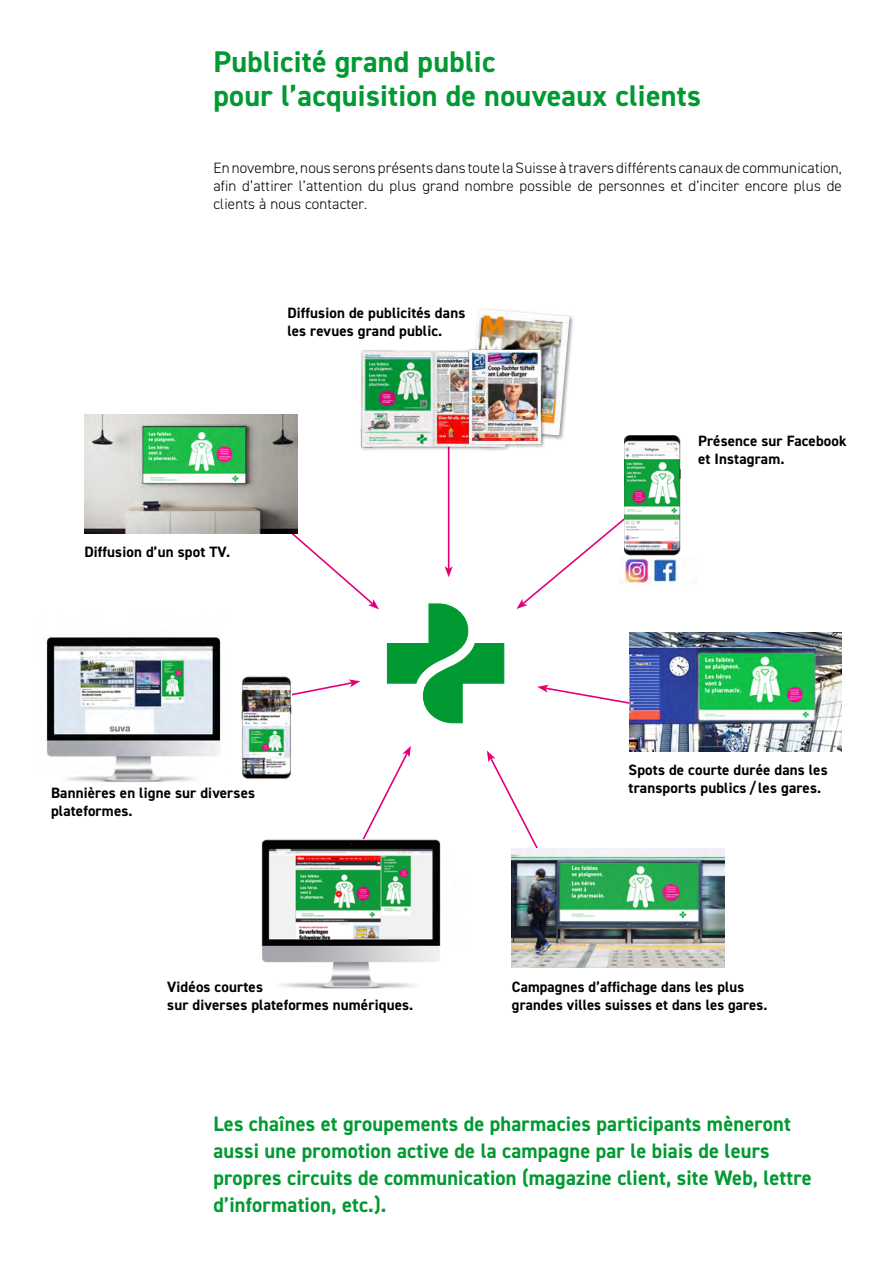
<style>
.page{position:relative;width:893px;height:1263px;background:#fff}
.page>*{position:absolute;margin:0;border:0;box-sizing:border-box;transform-origin:0 0}
.t1{font:700 30px/34.5px "DIN2014";letter-spacing:.01em;color:#009932}
.t2{font:700 21px/27px "DIN2014";letter-spacing:.01em;color:#009932}
.t3{font:700 15px/18px "DIN2014";letter-spacing:.01em;color:#000}
.t4{font:300 15px/18px "DIN2014";letter-spacing:.01em;color:#000;text-align:justify}
</style>
<div class="page">
<svg style="left:345px;top:746px;width:66px;height:94px"></svg>
<img style="left:261px;top:840px;width:180px;height:149px">
<hr style="left:448px;top:431px;width:1px;height:138px;background:#e2007a">
<svg style="left:445px;top:566px;width:8px;height:11px"></svg>
<svg style="left:516px;top:518px;width:108px;height:91px"></svg>
<svg style="left:292px;top:679px;width:68px;height:17px"></svg>
<svg style="left:487px;top:750px;width:51px;height:115px"></svg>
<svg style="left:537px;top:685px;width:92px;height:19px"></svg>
<svg style="left:272px;top:533px;width:107px;height:76px"></svg>
<svg style="left:387px;top:603px;width:117px;height:120px"></svg>
<img style="left:85px;top:414px;width:213px;height:119px">
<img style="left:512px;top:848px;width:213px;height:119px">
<img style="left:629px;top:632px;width:213px;height:119px">
<img style="left:46px;top:637px;width:175px;height:145px">
<img style="left:241px;top:675px;width:51px;height:105px">
<img style="left:624px;top:435px;width:57px;height:121px">
<div style="left:467px;top:307px;width:107px;height:134px;background:#000;opacity:.4"></div>
<img style="left:469px;top:309px;width:101px;height:126px">
<img style="left:360px;top:343px;width:189px;height:118px">
<img style="left:619px;top:557px;width:67px;height:28px">
<h1 class="t1" style="left:213px;top:44px;width:489px">Publicité grand public<br>pour l’acquisition de nouveaux clients</h1>
<p class="t4" style="left:213px;top:159px;width:630px">En novembre, nous serons présents dans toute la Suisse à travers différents canaux de communication, af in d’attirer l’attention du plus grand nombre possible de personnes et d’inciter encore plus de clients à nous contacter.</p>
<p class="t3" style="left:287px;top:303px;width:179px">Diffusion de publicités dans les revues grand public.</p>
<p class="t3" style="left:84px;top:543px;width:148px">Diffusion d’un spot TV.</p>
<p class="t3" style="left:698px;top:431px;width:150px">Présence sur Facebook et Instagram.</p>
<p class="t3" style="left:51px;top:784px;width:206px">Bannières en ligne sur diverses plateformes.</p>
<p class="t3" style="left:167px;top:977px;width:248px">Vidéos courtes<br>sur diverses plateformes numériques.</p>
<p class="t3" style="left:629px;top:761px;width:201px">Spots de courte durée dans les transports publics / les gares.</p>
<p class="t3" style="left:512px;top:978px;width:257px">Campagnes d’aff ichage dans les plus grandes villes suisses et dans les gares.</p>
<h2 class="t2" style="left:213px;top:1110px;width:600px">Les chaînes et groupements de pharmacies participants mèneront aussi une promotion active de la campagne par le biais de leurs propres circuits de communication (magazine client, site Web, lettre d’information, etc.).</h2>
</div>
